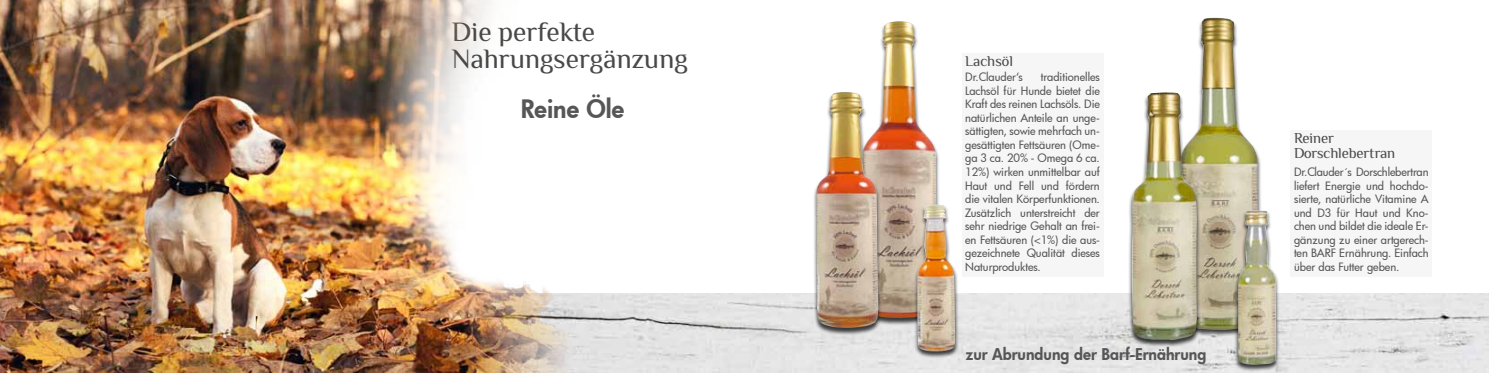
<style>
.page{position:relative;width:1489px;height:373px;background:#fff}
.page>*{position:absolute;margin:0;border:0;box-sizing:border-box;transform-origin:0 0}
.t1{font:27.88px/27.1px "Philosopher";color:#494948}
.t2{font:800 24.75px "Futura";color:#565656}
.t3{font:800 15.88px "Futura";color:#565656}
.t4{font:15px/14.6px "Philosopher";letter-spacing:-.01em;color:#494948}
.t5{font:500 11.25px/13.5px "Futura";letter-spacing:-.005em;color:#565656;text-align:justify}
</style>
<div class="page">
<img style="left:596px;top:293px;width:892px;height:79px">
<div style="left:858px;top:21px;width:82px;height:304px;background:#000;opacity:.75"></div>
<img style="left:862px;top:21px;width:75px;height:296px">
<div style="left:812px;top:92px;width:70px;height:243px;background:#000;opacity:.75"></div>
<img style="left:816px;top:92px;width:62px;height:235px">
<div style="left:913px;top:204px;width:45px;height:154px;background:#000;opacity:.75"></div>
<img style="left:917px;top:204px;width:38px;height:147px">
<div style="left:1176px;top:17px;width:86px;height:319px;background:#000;opacity:.75"></div>
<img style="left:1179px;top:18px;width:79px;height:311px">
<div style="left:1127px;top:92px;width:73px;height:254px;background:#000;opacity:.75"></div>
<img style="left:1131px;top:92px;width:66px;height:247px">
<div style="left:1233px;top:210px;width:46px;height:161px;background:#000;opacity:.75"></div>
<img style="left:1237px;top:210px;width:38px;height:154px">
<div style="left:961px;top:53px;width:142px;height:223px;background:#f6f6f6"></div>
<div style="left:1290px;top:131px;width:141px;height:145px;background:#f6f6f6"></div>
<img style="left:0;top:0;width:596px;height:372px">
<h1 class="t1" style="left:452px;top:18px;width:237px">Die perfekte<br>Nahrungsergänzung</h1>
<h2 class="t2" style="left:521px;top:92px;width:105px">Reine Öle</h2>
<h3 class="t4" style="left:965px;top:53px;width:50px">Lachsöl</h3>
<p class="t5" style="left:965px;top:70px;width:59px">Dr.Clauder‘s</p>
<p class="t5" style="left:965px;top:70px;width:136px;text-indent:76px">traditionelles Lachsöl für Hunde bietet die Kraft des reinen Lachsöls. Die natürlichen Anteile an unge&shy;sättigten, sowie mehrfach un&shy;gesättigten Fettsäuren (Ome&shy;ga 3 ca. 20% - Omega 6 ca.<br>12%) wirken unmittelbar auf Haut und Fell und fördern die vitalen Körperfunktionen.<br>Zusätzlich unterstreicht der sehr niedrige Gehalt an frei&shy;en Fettsäuren (&lt;1%) die aus&shy;gezeichnete Qualität dieses Naturproduktes.</p>
<h3 class="t3" style="left:965px;top:343px;width:242px">zur Abrundung der Barf-Ernährung</h3>
<h3 class="t4" style="left:1293px;top:131px;width:103px">Reiner<br>Dorschlebertran</h3>
<p class="t5" style="left:1293px;top:164px;width:136px">Dr.Clauder´s Dorschlebertran liefert Energie und hochdo&shy;sierte, natürliche Vitamine A und D3 für Haut und Kno&shy;chen und bildet die ideale Er&shy;gänzung zu einer artgerech&shy;ten BARF Ernährung. Einfach über das Futter geben.</p>
</div>
